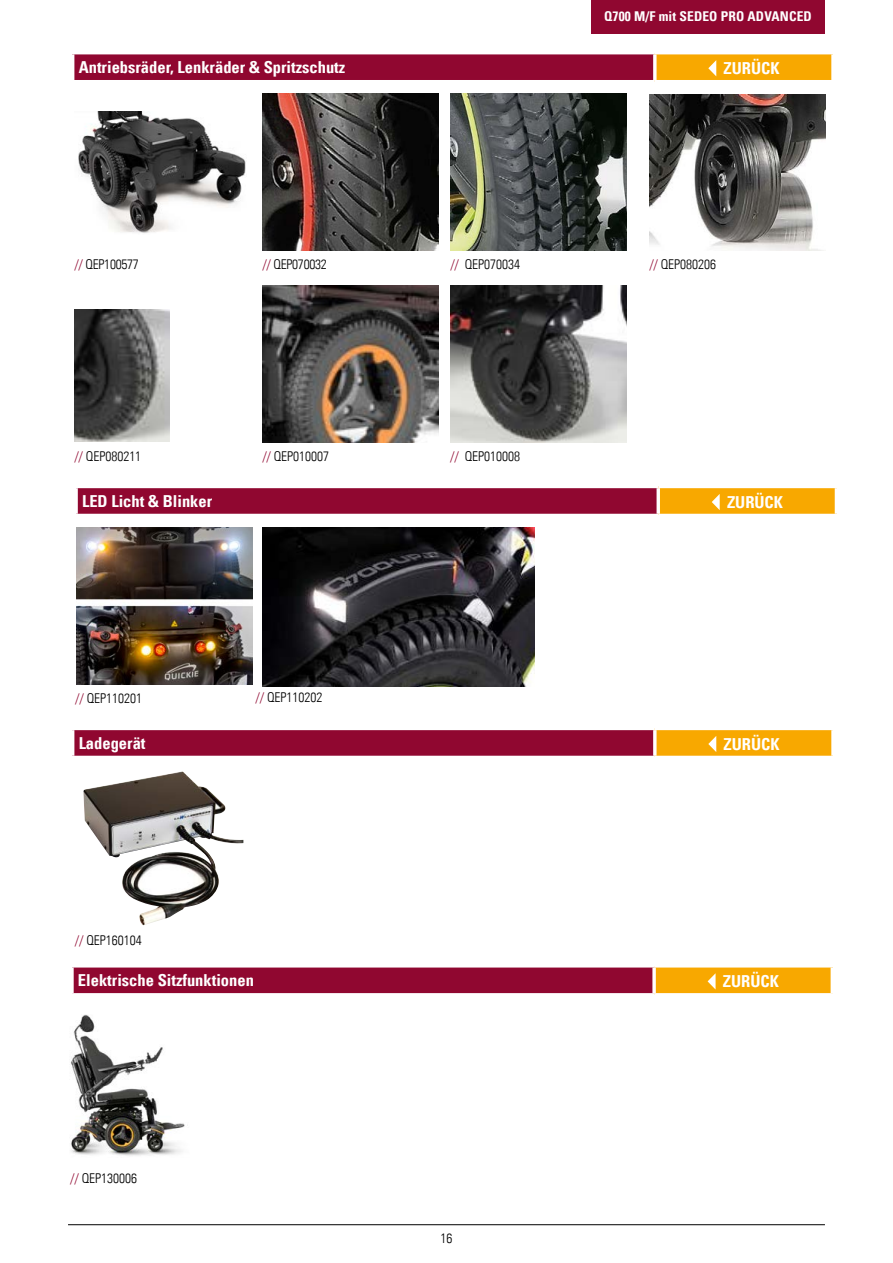
<style>
.page{position:relative;width:893px;height:1263px;background:#fff}
.page>*{position:absolute;margin:0;border:0;box-sizing:border-box;transform-origin:0 0}
.t1{font:16.5px "Univers Com 67 Bold Cond";color:#fff}
.t2{font:13.5px "Univers Com 47 Light Cond";color:#000}
.t3{font:13.5px "Univers Com 67 Bold Cond";letter-spacing:.01em;color:#fff}
.t4{font:13.5px "Univers Com 47 Light Cond";letter-spacing:-.02em;color:#000}
.s1{color:#900730}
</style>
<div class="page">
<hr style="left:68px;top:1224px;width:757px;height:1px;background:#000">
<img style="left:76px;top:527px;width:177px;height:158px">
<img style="left:83px;top:771px;width:160px;height:155px">
<img style="left:262px;top:94px;width:176px;height:156px">
<img style="left:78px;top:112px;width:168px;height:121px">
<img style="left:450px;top:94px;width:176px;height:156px">
<img style="left:649px;top:94px;width:176px;height:157px">
<img style="left:74px;top:310px;width:95px;height:131px">
<img style="left:262px;top:286px;width:176px;height:156px">
<img style="left:450px;top:286px;width:176px;height:156px">
<img style="left:70px;top:1014px;width:115px;height:142px">
<img style="left:262px;top:527px;width:272px;height:159px">
<div style="left:591px;top:0;width:234px;height:34px;background:#900730"></div>
<div style="left:73px;top:53px;width:582px;height:29px;background:#900730"></div>
<div style="left:655px;top:53px;width:178px;height:29px;background:#f8a800"></div>
<hr style="left:655px;top:51px;width:180px;height:3px;background:#fff">
<svg style="left:831px;top:54px;width:2px;height:26px"></svg>
<hr style="left:655px;top:80px;width:180px;height:3px;background:#fff">
<hr style="left:71px;top:51px;width:584px;height:3px;background:#fff">
<hr style="left:71px;top:54px;width:3px;height:26px;background:#fff">
<svg style="left:653px;top:54px;width:4px;height:26px"></svg>
<hr style="left:71px;top:80px;width:584px;height:3px;background:#fff">
<svg style="left:708px;top:60px;width:8px;height:16px"></svg>
<div style="left:76px;top:486px;width:582px;height:29px;background:#900730"></div>
<div style="left:658px;top:486px;width:178px;height:29px;background:#f8a800"></div>
<hr style="left:658px;top:485px;width:180px;height:3px;background:#fff">
<hr style="left:835px;top:488px;width:3px;height:26px;background:#fff">
<hr style="left:658px;top:514px;width:180px;height:3px;background:#fff">
<hr style="left:74px;top:485px;width:584px;height:3px;background:#fff">
<svg style="left:76px;top:488px;width:2px;height:26px"></svg>
<hr style="left:657px;top:488px;width:3px;height:26px;background:#fff">
<hr style="left:74px;top:514px;width:584px;height:3px;background:#fff">
<svg style="left:712px;top:494px;width:8px;height:16px"></svg>
<div style="left:72px;top:966px;width:582px;height:29px;background:#900730"></div>
<div style="left:654px;top:966px;width:178px;height:29px;background:#f8a800"></div>
<hr style="left:654px;top:964px;width:180px;height:3px;background:#fff">
<hr style="left:831px;top:967px;width:3px;height:26px;background:#fff">
<hr style="left:654px;top:993px;width:180px;height:3px;background:#fff">
<hr style="left:70px;top:964px;width:584px;height:3px;background:#fff">
<svg style="left:72px;top:967px;width:2px;height:26px"></svg>
<svg style="left:652px;top:967px;width:4px;height:26px"></svg>
<hr style="left:70px;top:993px;width:584px;height:3px;background:#fff">
<svg style="left:708px;top:973px;width:8px;height:16px"></svg>
<div style="left:73px;top:728px;width:582px;height:29px;background:#900730"></div>
<div style="left:655px;top:728px;width:178px;height:29px;background:#f8a800"></div>
<hr style="left:655px;top:727px;width:180px;height:3px;background:#fff">
<svg style="left:831px;top:730px;width:2px;height:26px"></svg>
<hr style="left:655px;top:756px;width:180px;height:3px;background:#fff">
<hr style="left:71px;top:727px;width:584px;height:3px;background:#fff">
<hr style="left:71px;top:730px;width:3px;height:26px;background:#fff">
<svg style="left:653px;top:730px;width:4px;height:26px"></svg>
<hr style="left:71px;top:756px;width:584px;height:3px;background:#fff">
<svg style="left:708px;top:736px;width:8px;height:16px"></svg>
<p class="t3" style="left:604px;top:8px;width:209px">Q700 M/F mit SEDEO PRO ADVANCED</p>
<p class="t1" style="left:79px;top:57px;width:268px">Antriebsräder, Lenkräder &amp; Spritzschutz</p>
<p class="t1" style="left:724px;top:58px;width:57px">ZURÜCK</p>
<p class="t4" style="left:74px;top:256px;width:66px"><span class="s1">//</span> QEP100577</p>
<p class="t4" style="left:262px;top:256px;width:66px"><span class="s1">//</span> QEP070032</p>
<p class="t2" style="left:450px;top:256px;width:71px"><span class="s1">//</span> QEP070034</p>
<p class="t2" style="left:74px;top:448px;width:68px"><span class="s1">//</span> QEP080211</p>
<p class="t2" style="left:262px;top:448px;width:68px"><span class="s1">//</span> QEP010007</p>
<p class="t2" style="left:450px;top:448px;width:71px"><span class="s1">//</span> QEP010008</p>
<p class="t2" style="left:649px;top:256px;width:68px"><span class="s1">//</span> QEP080206</p>
<p class="t1" style="left:82px;top:491px;width:132px">LED Licht &amp; Blinker</p>
<p class="t1" style="left:727px;top:492px;width:57px">ZURÜCK</p>
<p class="t2" style="left:75px;top:690px;width:68px"><span class="s1">//</span> QEP110201</p>
<p class="t2" style="left:256px;top:689px;width:68px"><span class="s1">//</span> QEP110202</p>
<p class="t1" style="left:79px;top:733px;width:68px">Ladegerät</p>
<p class="t1" style="left:724px;top:734px;width:57px">ZURÜCK</p>
<p class="t2" style="left:75px;top:932px;width:68px"><span class="s1">//</span> QEP160104</p>
<p class="t1" style="left:78px;top:970px;width:178px">Elektrische Sitzfunktionen</p>
<p class="t1" style="left:723px;top:971px;width:57px">ZURÜCK</p>
<p class="t2" style="left:70px;top:1170px;width:68px"><span class="s1">//</span> QEP130006</p>
<p class="t2" style="left:440px;top:1230px;width:13px">16</p>
</div>
